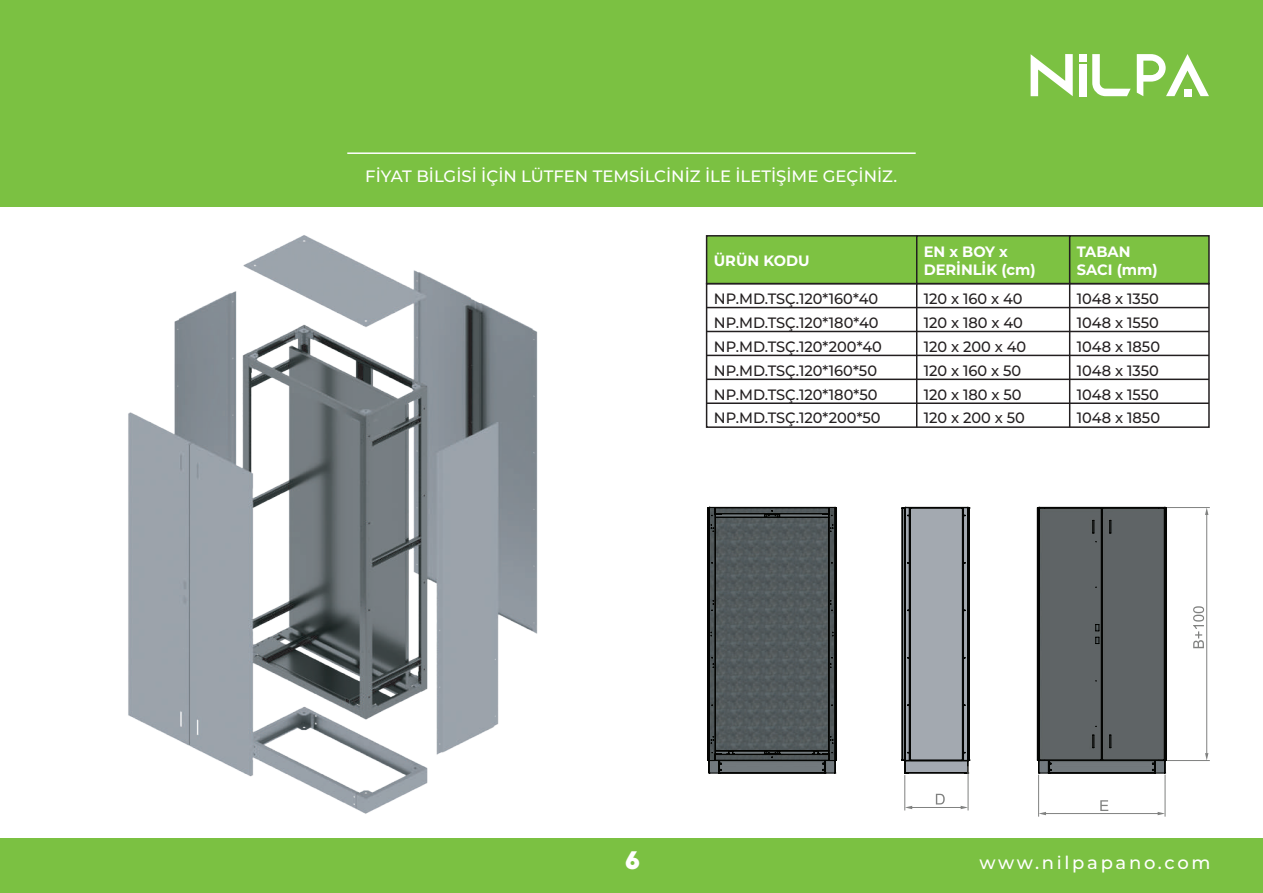
<style>
.page{position:relative;width:1263px;height:893px;background:#fff}
.page>*{position:absolute;margin:0;border:0;box-sizing:border-box;transform-origin:0 0}
.t1{font:700 22.5px "LEMONMILK";color:#fff}
.t2{font:500 18px "Montserrat";letter-spacing:.15em;color:#fff}
.t3{font:500 16.5px "Montserrat";color:#fff}
.t4{font:500 15px/24px "Montserrat";color:#231f20}
.t5{font:700 15px/18px "Montserrat";color:#fff}
</style>
<div class="page">
<div style="left:0;top:0;width:1263px;height:207px;background:#7bc142"></div>
<div style="left:0;top:839px;width:1263px;height:54px;background:#7bc142"></div>
<svg style="left:1030px;top:54px;width:43px;height:42px"></svg>
<div style="left:1079px;top:64px;width:7px;height:32px;background:#fff"></div>
<div style="left:1079px;top:54px;width:7px;height:7px;background:#fff"></div>
<svg style="left:1092px;top:54px;width:39px;height:42px"></svg>
<svg style="left:1137px;top:54px;width:72px;height:42px"></svg>
<div style="left:706px;top:235px;width:211px;height:49px;background:#7dc242;border:2px solid #231f20"></div>
<div style="left:916px;top:235px;width:154px;height:49px;background:#7dc242;border:2px solid #231f20"></div>
<div style="left:1069px;top:235px;width:141px;height:49px;background:#7dc242;border:2px solid #231f20"></div>
<div style="left:706px;top:283px;width:504px;height:145px;border:2px solid #231f20"></div>
<hr style="left:707px;top:402px;width:502px;height:2px;background:#231f20">
<hr style="left:707px;top:379px;width:502px;height:1px;background:#231f20">
<hr style="left:707px;top:355px;width:502px;height:1px;background:#231f20">
<hr style="left:707px;top:331px;width:502px;height:1px;background:#231f20">
<hr style="left:707px;top:307px;width:502px;height:1px;background:#231f20">
<hr style="left:1069px;top:284px;width:1px;height:143px;background:#231f20">
<hr style="left:916px;top:284px;width:1px;height:143px;background:#231f20">
<img style="left:128px;top:235px;width:410px;height:579px">
<svg style="left:707px;top:507px;width:130px;height:267px;background:#4b5253"></svg>
<svg style="left:901px;top:507px;width:69px;height:268px;background:#878c92"></svg>
<svg style="left:936px;top:794px;width:9px;height:10px"></svg>
<hr style="left:912px;top:807px;width:49px;height:1px;background:#808180">
<hr style="left:968px;top:767px;width:1px;height:43px;background:#808180">
<hr style="left:904px;top:776px;width:1px;height:34px;background:#808180">
<svg style="left:961px;top:806px;width:7px;height:3px"></svg>
<svg style="left:905px;top:806px;width:7px;height:3px"></svg>
<hr style="left:1046px;top:813px;width:112px;height:1px;background:#808180">
<hr style="left:1165px;top:775px;width:1px;height:41px;background:#808180">
<hr style="left:1038px;top:775px;width:1px;height:41px;background:#808180">
<svg style="left:1036px;top:506px;width:131px;height:268px;background:#595d5f"></svg>
<svg style="left:1100px;top:800px;width:8px;height:11px"></svg>
<svg style="left:1193px;top:606px;width:11px;height:42px"></svg>
<hr style="left:1206px;top:515px;width:1px;height:238px;background:#808180">
<hr style="left:1167px;top:507px;width:42px;height:1px;background:#808180">
<hr style="left:1167px;top:760px;width:42px;height:1px;background:#808180">
<svg style="left:1205px;top:753px;width:3px;height:7px"></svg>
<svg style="left:1158px;top:812px;width:7px;height:3px"></svg>
<svg style="left:1038px;top:812px;width:8px;height:3px"></svg>
<svg style="left:1205px;top:508px;width:3px;height:7px"></svg>
<hr style="left:347px;top:152px;width:569px;height:2px;background:#fff">
<p class="t3" style="left:365px;top:165px;width:533px">FİYAT BİLGİSİ İÇİN LÜTFEN TEMSİLCİNİZ İLE İLETİŞİME GEÇİNİZ.</p>
<p class="t5" style="left:714px;top:251px;width:97px">ÜRÜN KODU</p>
<p class="t5" style="left:924px;top:242px;width:114px">EN x BOY x<br>DERİNLİK (cm)</p>
<p class="t5" style="left:1077px;top:242px;width:83px">TABAN<br>SACI (mm)</p>
<p class="t4" style="left:714px;top:286px;width:170px">NP.MD.TSÇ.120*160*40<br>NP.MD.TSÇ.120*180*40<br>NP.MD.TSÇ.120*200*40<br>NP.MD.TSÇ.120*160*50<br>NP.MD.TSÇ.120*180*50<br>NP.MD.TSÇ.120*200*50</p>
<p class="t4" style="left:924px;top:286px;width:104px">120 x 160 x 40<br>120 x 180 x 40<br>120 x 200 x 40<br>120 x 160 x 50<br>120 x 180 x 50<br>120 x 200 x 50</p>
<p class="t4" style="left:1077px;top:286px;width:85px;text-align:justify">1048 x 1350<br>1048 x 1550<br>1048 x 1850<br>1048 x 1350<br>1048 x 1550<br>1048 x 1850</p>
<h1 class="t1" style="left:625px;top:844px;width:16px">6</h1>
<p class="t2" style="left:979px;top:850px;width:233px">www.nilpapano.com</p>
</div>
